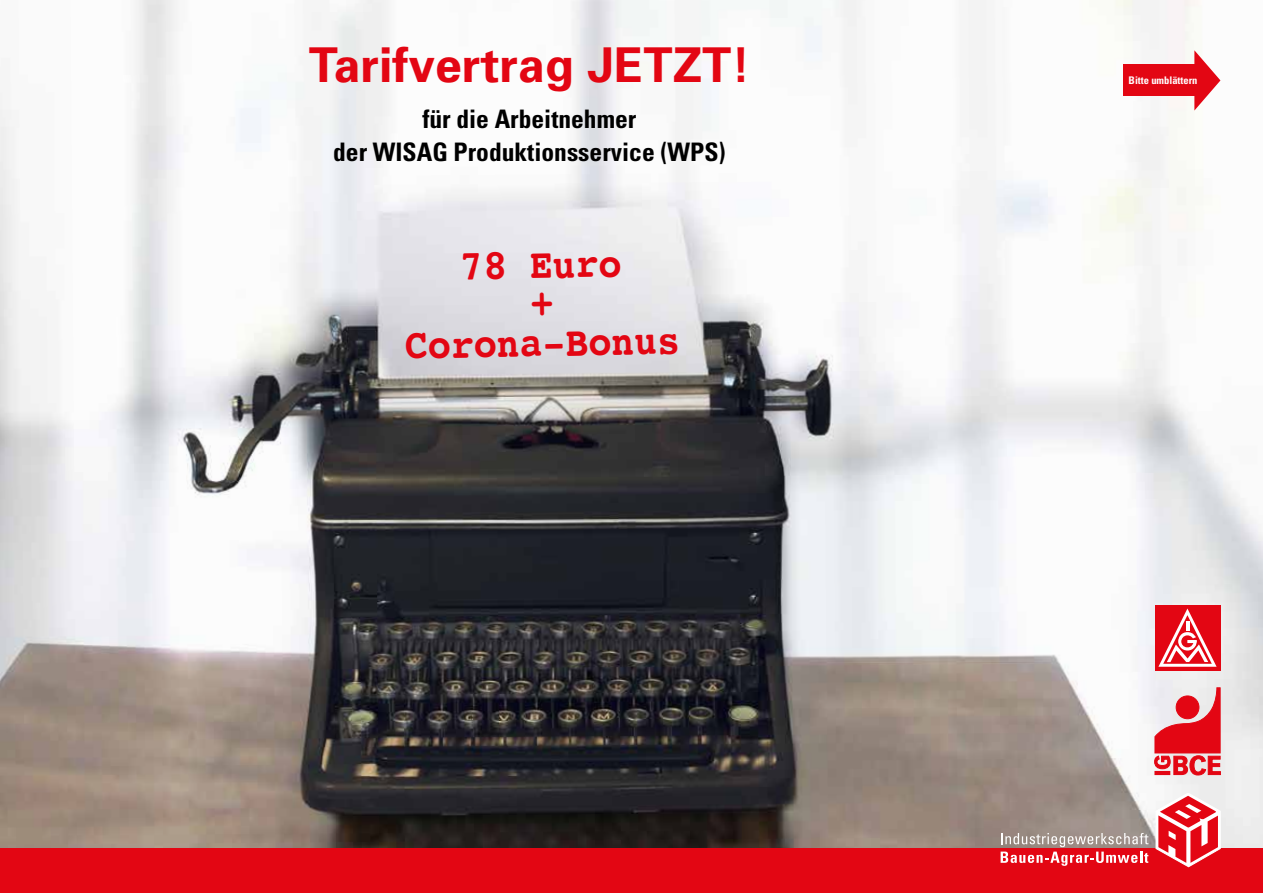
<style>
.page{position:relative;width:1263px;height:893px;background:#fff}
.page>*{position:absolute;margin:0;border:0;box-sizing:border-box;transform-origin:0 0}
.t1{font:700 48px "Univers";color:#e30613}
.t2{font:700 42px/39px "Courier";color:#e30613;text-align:center;scale:.91 1}
.t3{font:700 condensed 25.5px/33px "Univers";color:#000;text-align:center}
.t4{font:700 condensed 10.5px "Univers";color:#fff}
</style>
<div class="page">
<img style="left:0;top:0;width:1263px;height:849px">
<div style="left:0;top:849px;width:1263px;height:44px;background:#e30613"></div>
<svg style="left:1156px;top:793px;width:64px;height:74px"></svg>
<svg style="left:1000px;top:833px;width:148px;height:33px"></svg>
<div style="left:1154px;top:605px;width:66px;height:66px;background:#e30613"></div>
<svg style="left:1158px;top:608px;width:58px;height:59px"></svg>
<svg style="left:1154px;top:688px;width:66px;height:87px"></svg>
<div style="left:1176px;top:696px;width:23px;height:23px;background:#e30613;border-radius:50%"></div>
<div style="left:1176px;top:696px;width:23px;height:23px;border:1px solid #e30613;border-radius:50%"></div>
<div style="left:1123px;top:65px;width:78px;height:31px;background:#e30613"></div>
<svg style="left:1194px;top:50px;width:26px;height:61px"></svg>
<h1 class="t1" style="left:309px;top:34px;width:443px">Tarifvertrag JETZT!</h1>
<p class="t3" style="left:333px;top:102px;width:394px">für die Arbeitnehmer<br>der WISAG Produktionsservice (WPS)</p>
<h2 class="t2" style="left:403px;top:246px;width:304px;rotate:-1deg">78 Euro<br>+<br>Corona-Bonus</h2>
<p class="t4" style="left:1128px;top:73px;width:70px">Bitte umblättern</p>
</div>
